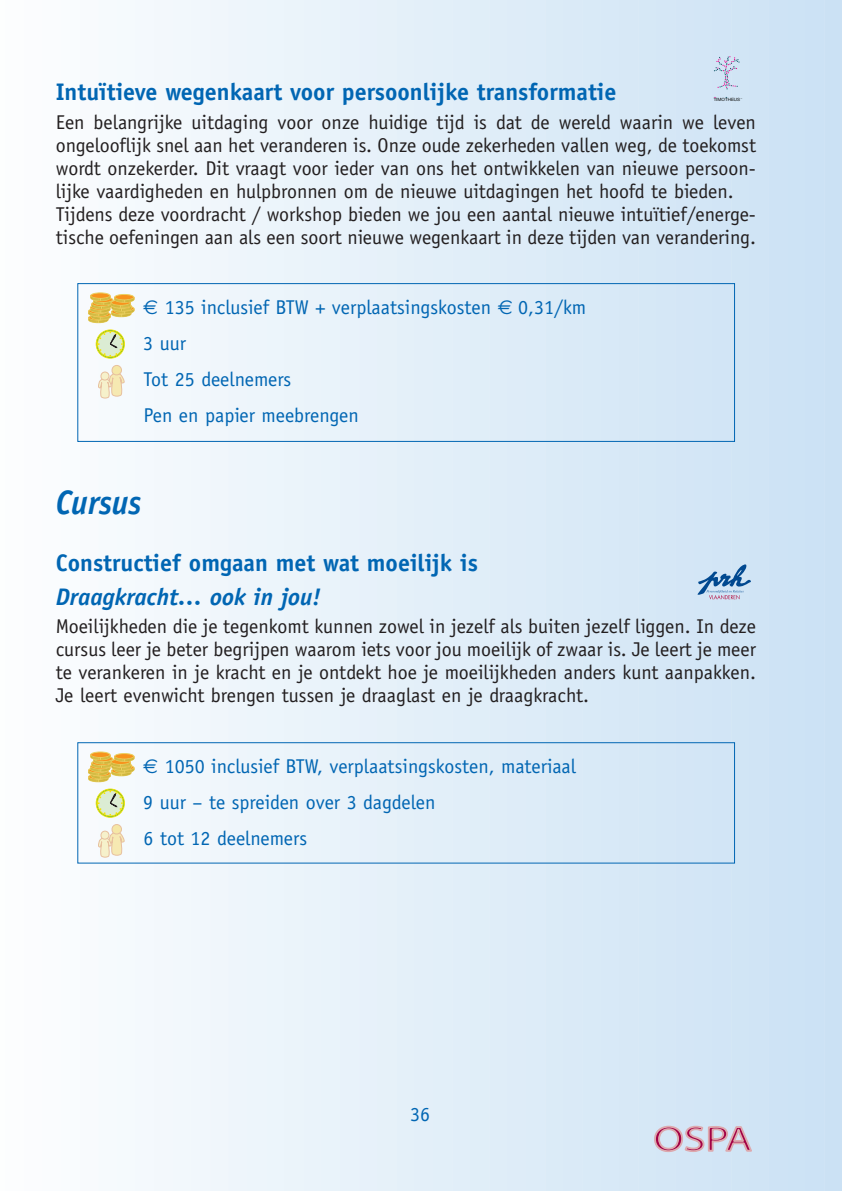
<style>
.page{position:relative;width:842px;height:1191px;background:#fff}
.page>*{position:absolute;margin:0;border:0;box-sizing:border-box;transform-origin:0 0}
.t1{font:35.2px "Myriad Pro";color:#a30146;scale:1.25 1}
.t2{font:italic 700 34px "Officina Sans";color:#0166b3;scale:.95 1}
.t3{font:700 24px "Officina Sans";color:#0166b3}
.t4{font:italic 700 24px "Officina Sans";color:#0166b3}
.t5{font:20px/23px "Officina Sans";color:#231f20}
.t6{font:20px/36px "Officina Sans";color:#0166b3}
.t7{font:4.4px "Helvetica Neue";color:#040503;scale:1.05 1}
.s1{font-family:"Euro Sans"}
</style>
<div class="page">
<div style="left:22px;top:1px;width:23px;height:1190px;background:#fbfcfe"></div>
<div style="left:41px;top:1px;width:23px;height:1190px;background:#fafcfe"></div>
<div style="left:60px;top:1px;width:22px;height:1190px;background:#f9fcfe"></div>
<div style="left:78px;top:1px;width:23px;height:1190px;background:#f8fafd"></div>
<div style="left:97px;top:1px;width:23px;height:1190px;background:#f6fafd"></div>
<div style="left:115px;top:1px;width:23px;height:1190px;background:#f5fafd"></div>
<div style="left:134px;top:1px;width:23px;height:1190px;background:#f4f9fd"></div>
<div style="left:153px;top:1px;width:22px;height:1190px;background:#f3f8fc"></div>
<div style="left:171px;top:1px;width:23px;height:1190px;background:#f2f8fc"></div>
<div style="left:190px;top:1px;width:23px;height:1190px;background:#f1f7fc"></div>
<div style="left:208px;top:1px;width:23px;height:1190px;background:#f0f6fb"></div>
<div style="left:227px;top:1px;width:23px;height:1190px;background:#eef5fb"></div>
<div style="left:246px;top:1px;width:22px;height:1190px;background:#edf5fb"></div>
<div style="left:264px;top:1px;width:23px;height:1190px;background:#ecf5fb"></div>
<div style="left:283px;top:1px;width:23px;height:1190px;background:#ebf4fa"></div>
<div style="left:301px;top:1px;width:23px;height:1190px;background:#eaf3fa"></div>
<div style="left:320px;top:1px;width:23px;height:1190px;background:#e9f3fa"></div>
<div style="left:339px;top:1px;width:22px;height:1190px;background:#e8f2fa"></div>
<div style="left:357px;top:1px;width:23px;height:1190px;background:#e7f1fa"></div>
<div style="left:376px;top:1px;width:23px;height:1190px;background:#e6f1f9"></div>
<div style="left:394px;top:1px;width:23px;height:1190px;background:#e4f0f9"></div>
<div style="left:413px;top:1px;width:23px;height:1190px;background:#e3eff9"></div>
<div style="left:432px;top:1px;width:22px;height:1190px;background:#e2eff9"></div>
<div style="left:450px;top:1px;width:23px;height:1190px;background:#e1eef9"></div>
<div style="left:469px;top:1px;width:23px;height:1190px;background:#e0eef8"></div>
<div style="left:487px;top:1px;width:23px;height:1190px;background:#dfedf8"></div>
<div style="left:506px;top:1px;width:23px;height:1190px;background:#deecf8"></div>
<div style="left:525px;top:1px;width:22px;height:1190px;background:#ddecf8"></div>
<div style="left:543px;top:1px;width:23px;height:1190px;background:#dbebf7"></div>
<div style="left:562px;top:1px;width:23px;height:1190px;background:#daeaf7"></div>
<div style="left:580px;top:1px;width:23px;height:1190px;background:#d9eaf7"></div>
<div style="left:599px;top:1px;width:23px;height:1190px;background:#d8e9f7"></div>
<div style="left:618px;top:1px;width:22px;height:1190px;background:#d7e8f6"></div>
<div style="left:636px;top:1px;width:23px;height:1190px;background:#d6e8f6"></div>
<div style="left:655px;top:1px;width:23px;height:1190px;background:#d5e7f6"></div>
<div style="left:673px;top:1px;width:23px;height:1190px;background:#d4e6f6"></div>
<div style="left:692px;top:1px;width:23px;height:1190px;background:#d3e6f6"></div>
<div style="left:711px;top:1px;width:22px;height:1190px;background:#d2e5f6"></div>
<div style="left:729px;top:1px;width:23px;height:1190px;background:#d1e5f5"></div>
<div style="left:748px;top:1px;width:23px;height:1190px;background:#d0e4f5"></div>
<div style="left:766px;top:1px;width:23px;height:1190px;background:#cee3f5"></div>
<div style="left:785px;top:1px;width:23px;height:1190px;background:#cde3f5"></div>
<div style="left:804px;top:1px;width:22px;height:1190px;background:#cce2f5"></div>
<div style="left:822px;top:1px;width:19px;height:1190px;background:#cbe1f4"></div>
<svg style="left:697px;top:564px;width:54px;height:35px"></svg>
<svg style="left:714px;top:56px;width:25px;height:33px"></svg>
<div style="left:77px;top:283px;width:658px;height:159px;border:1px solid #0166b3"></div>
<div style="left:90px;top:292px;width:20px;height:7px;border:1px solid #ead262;border-radius:50%"></div>
<svg style="left:88px;top:294px;width:46px;height:29px"></svg>
<div style="left:96px;top:330px;width:28px;height:28px;background:#e6df1e;border-radius:50%"></div>
<div style="left:96px;top:329px;width:29px;height:29px;border:1px solid #f5e209;border-radius:50%"></div>
<div style="left:97px;top:331px;width:27px;height:26px;border:1px solid #f5e209;border-radius:50%"></div>
<svg style="left:98px;top:331px;width:25px;height:26px"></svg>
<div style="left:112px;top:365px;width:9px;height:10px;background:#f5e7a6;border-radius:50%"></div>
<div style="left:112px;top:365px;width:10px;height:10px;border:1px solid #e7c09e;border-radius:50%"></div>
<svg style="left:98px;top:373px;width:27px;height:25px"></svg>
<div style="left:101px;top:372px;width:8px;height:8px;background:#f6f1cb;border-radius:50%"></div>
<div style="left:101px;top:371px;width:8px;height:9px;border:1px solid #e7c09e;border-radius:50%"></div>
<div style="left:77px;top:742px;width:658px;height:121px;border:1px solid #0166b3"></div>
<div style="left:90px;top:751px;width:20px;height:7px;border:1px solid #ead262;border-radius:50%"></div>
<svg style="left:88px;top:753px;width:46px;height:29px"></svg>
<div style="left:96px;top:788px;width:29px;height:29px;border:1px solid #f5e209;border-radius:50%"></div>
<div style="left:97px;top:790px;width:27px;height:26px;border:1px solid #f5e209;border-radius:50%"></div>
<svg style="left:98px;top:790px;width:25px;height:26px"></svg>
<div style="left:112px;top:824px;width:9px;height:10px;background:#f5e7a6;border-radius:50%"></div>
<div style="left:112px;top:824px;width:10px;height:10px;border:1px solid #e7c09e;border-radius:50%"></div>
<svg style="left:98px;top:831px;width:27px;height:26px"></svg>
<div style="left:101px;top:831px;width:8px;height:8px;background:#f6f1cb;border-radius:50%"></div>
<div style="left:101px;top:830px;width:8px;height:9px;border:1px solid #e7c09e;border-radius:50%"></div>
<p class="t3" style="left:56px;top:83px;width:562px">Intuïtieve wegenkaart voor persoonlijke transformatie</p>
<p class="t5" style="left:56px;top:112px;width:702px">Een belangrijke uitdaging voor onze huidige tijd is dat de wereld waarin we leven ongelooflijk snel aan het veranderen is. Onze oude zekerheden vallen weg, de toekomst wordt onzekerder. Dit vraagt voor ieder van ons het ontwikkelen van nieuwe persoon&shy;lijke vaardigheden en hulpbronnen om de nieuwe uitdagingen het hoofd te bieden.<br>Tijdens deze voordracht / workshop bieden we jou een aantal nieuwe intuïtief/energe&shy;tische oefeningen aan als een soort nieuwe wegenkaart in deze tijden van verandering.</p>
<p class="t7" style="left:714px;top:98px;width:27px">TIMOTHEUS</p>
<p class="t6" style="left:143px;top:291px;width:445px"><span class="s1">€</span> 135 inclusief BTW + verplaatsingskosten <span class="s1">€</span> 0,31/km<br>3 uur<br>Tot 25 deelnemers<br>Pen en papier meebrengen</p>
<h2 class="t2" style="left:56px;top:490px;width:92px">Cursus</h2>
<p class="t3" style="left:56px;top:554px;width:424px">Constructief omgaan met wat moeilijk is</p>
<p class="t4" style="left:56px;top:587px;width:267px">Draagkracht… ook in jou!</p>
<p class="t5" style="left:56px;top:617px;width:702px;text-align:justify">Moeilijkheden die je tegenkomt kunnen zowel in jezelf als buiten jezelf liggen. In deze cursus leer je beter begrijpen waarom iets voor jou moeilijk of zwaar is. Je leert je meer te verankeren in je kracht en je ontdekt hoe je moeilijkheden anders kunt aanpakken.<br>Je leert evenwicht brengen tussen je draaglast en je draagkracht.</p>
<p class="t6" style="left:143px;top:750px;width:434px"><span class="s1">€</span> 1050 inclusief BTW, verplaatsingskosten, materiaal<br>9 uur – te spreiden over 3 dagdelen<br>6 tot 12 deelnemers</p>
<p class="t6" style="left:410px;top:1097px;width:21px">36</p>
<h1 class="t1" style="left:653px;top:1118px;width:80px">OSPA</h1>
</div>
